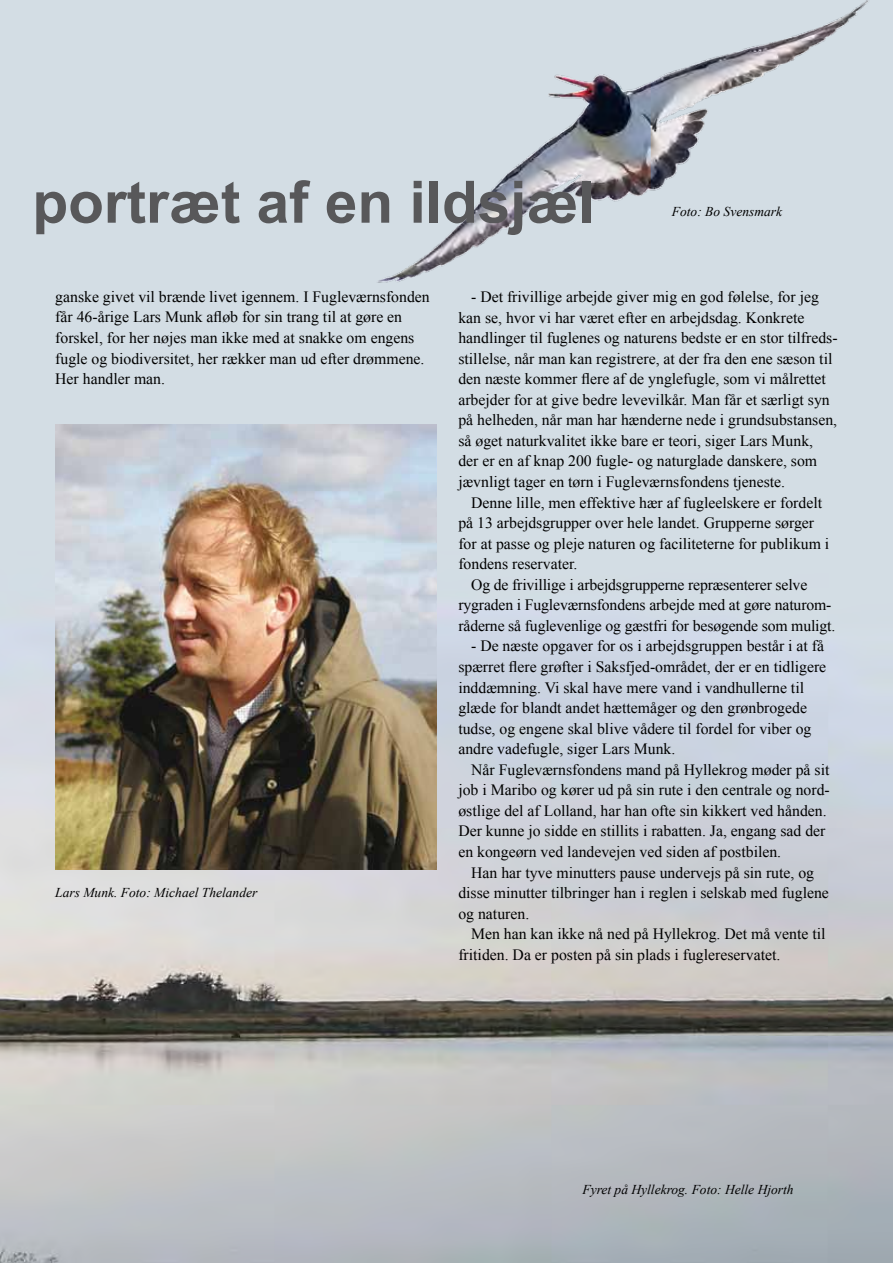
<style>
.page{position:relative;width:893px;height:1263px;background:#fff}
.page>*{position:absolute;margin:0;border:0;box-sizing:border-box;transform-origin:0 0}
.t1{font:700 58.5px "Arial";color:#58585a}
.t2{font:15.75px/20.5px "Times New Roman";color:#000}
.t3{font:italic 13.5px "Times New Roman";color:#000}
</style>
<div class="page">
<img style="left:0;top:0;width:893px;height:1263px">
<img style="left:55px;top:424px;width:381px;height:446px">
<img style="left:374px;top:0;width:519px;height:305px">
<h1 class="t1" style="left:32px;top:163px;width:564px">portræt af en ildsjæl</h1>
<p class="t3" style="left:672px;top:202px;width:112px">Foto: Bo Svensmark</p>
<p class="t2" style="left:55px;top:286px;width:376px">ganske givet vil brænde livet igennem. I Fugleværnsfonden får 46-årige Lars Munk afløb for sin trang til at gøre en forskel, for her nøjes man ikke med at snakke om engens fugle og biodiversitet, her rækker man ud efter drømmene.<br>Her handler man.</p>
<p class="t2" style="left:458px;top:286px;width:381px;text-indent:13px">- Det frivillige arbejde giver mig en god følelse, for jeg kan se, hvor vi har været efter en arbejdsdag. Konkrete handlinger til fuglenes og naturens bedste er en stor tilfreds&shy;stillelse, når man kan registrere, at der fra den ene sæson til den næste kommer flere af de ynglefugle, som vi målrettet arbejder for at give bedre levevilkår. Man får et særligt syn på helheden, når man har hænderne nede i grundsubstansen, så øget naturkvalitet ikke bare er teori, siger Lars Munk,<br>der er en af knap 200 fugle- og naturglade danskere, som jævnligt tager en tørn i Fugleværnsfondens tjeneste.</p>
<p class="t2" style="left:458px;top:492px;width:372px;text-indent:13px">Denne lille, men effektive hær af fugleelskere er fordelt på 13 arbejdsgrupper over hele landet. Grupperne sørger for at passe og pleje naturen og faciliteterne for publikum i fondens reservater.</p>
<p class="t2" style="left:458px;top:574px;width:378px;text-indent:13px">Og de frivillige i arbejdsgrupperne repræsenterer selve rygraden i Fugleværnsfondens arbejde med at gøre naturom&shy;råderne så fuglevenlige og gæstfri for besøgende som muligt.</p>
<p class="t2" style="left:458px;top:636px;width:369px;text-indent:13px">- De næste opgaver for os i arbejdsgruppen består i at få spærret flere grøfter i Saksfjed-området, der er en tidligere inddæmning. Vi skal have mere vand i vandhullerne til glæde for blandt andet hættemåger og den grønbrogede tudse, og engene skal blive vådere til fordel for viber og andre vadefugle, siger Lars Munk.</p>
<p class="t2" style="left:458px;top:759px;width:373px;text-indent:13px">Når Fugleværnsfondens mand på Hyllekrog møder på sit job i Maribo og kører ud på sin rute i den centrale og nord&shy;østlige del af Lolland, har han ofte sin kikkert ved hånden.<br>Der kunne jo sidde en stillits i rabatten. Ja, engang sad der en kongeørn ved landevejen ved siden af postbilen.</p>
<p class="t2" style="left:458px;top:862px;width:372px;text-indent:13px">Han har tyve minutters pause undervejs på sin rute, og disse minutter tilbringer han i reglen i selskab med fuglene og naturen.</p>
<p class="t2" style="left:458px;top:923px;width:369px;text-indent:13px">Men han kan ikke nå ned på Hyllekrog. Det må vente til fritiden. Da er posten på sin plads i fuglereservatet.</p>
<p class="t3" style="left:55px;top:884px;width:204px">Lars Munk. Foto: Michael Thelander</p>
<p class="t3" style="left:582px;top:1180px;width:213px">Fyret på Hyllekrog. Foto: Helle Hjorth</p>
</div>
